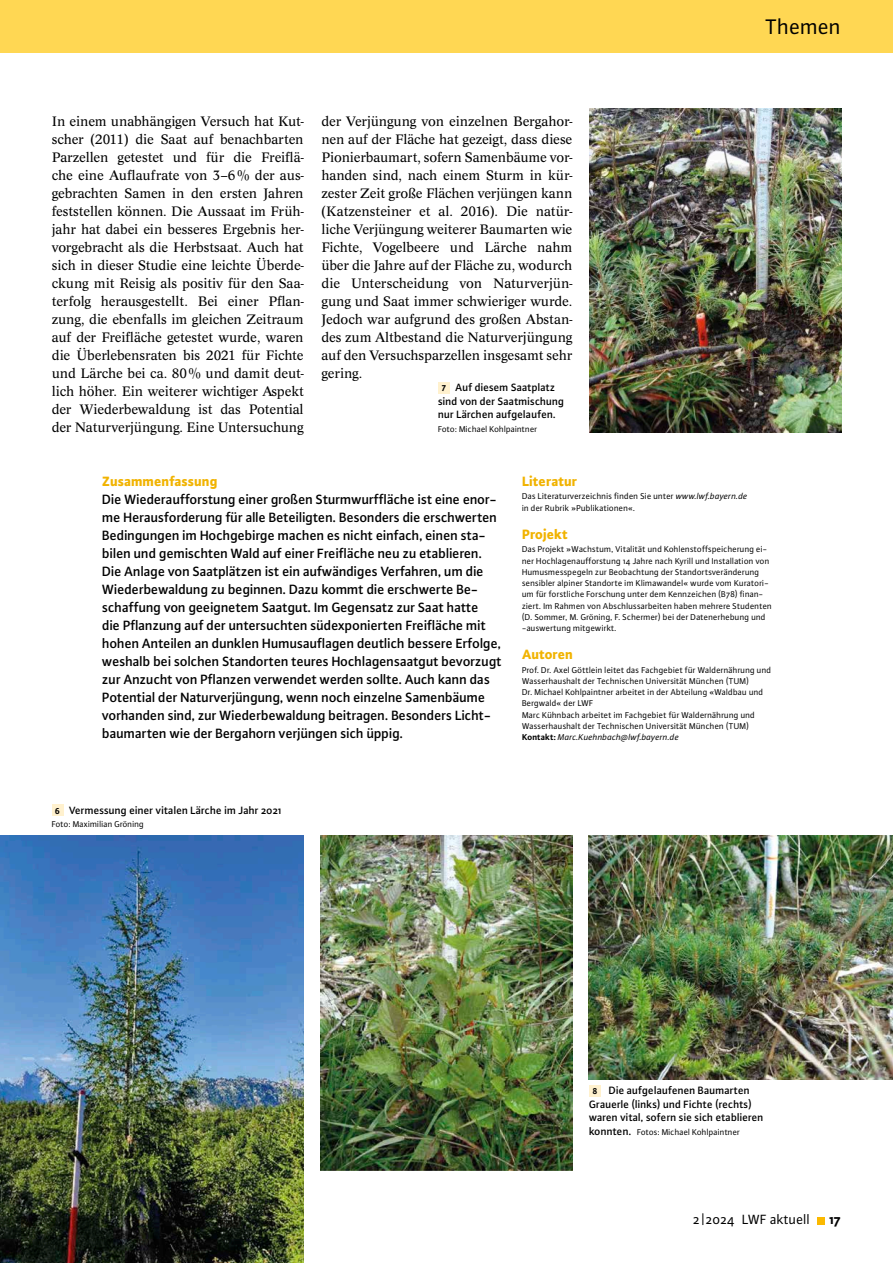
<style>
.page{position:relative;width:893px;height:1263px;background:#fff}
.page>*{position:absolute;margin:0;border:0;box-sizing:border-box;transform-origin:0 0}
.t1{font:22.5px "Plus Sans Pro";letter-spacing:-.005em;color:#000}
.t2{font:14.25px/18px "Concept Pro";letter-spacing:-.01em;color:#000;text-align:justify}
.t3{font:500 14.25px/18px "Plus Sans Pro";letter-spacing:-.01em;color:#000}
.t4{font:800 14.25px "Plus Sans Pro";color:#f1b300}
.t5{font:14.25px "Plus Sans Pro";color:#000}
.t6{font:700 14.25px "Plus Sans Pro";color:#000}
.t7{font:500 11.25px/13.5px "Plus Sans Pro";color:#000}
.t8{font:9px/11.2px "Plus Sans Pro";letter-spacing:.005em;color:#000}
.s1{font-weight:700;font-size:9px}
.s2{font-style:italic}
.s3{font-weight:700}
.s4{font-weight:500;font-size:11.25px}
</style>
<div class="page">
<div style="left:0;top:0;width:893px;height:53px;background:#ffd753"></div>
<div style="left:817px;top:1217px;width:8px;height:7px;background:#fbb900"></div>
<div style="left:438px;top:382px;width:12px;height:11px;background:#fff1ce"></div>
<img style="left:589px;top:108px;width:252px;height:324px">
<div style="left:589px;top:1085px;width:12px;height:11px;background:#fff1ce"></div>
<img style="left:589px;top:835px;width:304px;height:245px">
<img style="left:320px;top:835px;width:252px;height:335px">
<div style="left:52px;top:804px;width:11px;height:12px;background:#fff1ce"></div>
<img style="left:0;top:835px;width:304px;height:428px">
<p class="t2" style="left:52px;top:112px;width:253px">In einem unabhängigen Versuch hat Kut&shy;scher (2011) die Saat auf benachbarten Parzellen getestet und für die Freiflä&shy;che eine Auflaufrate von 3–6% der aus&shy;gebrachten Samen in den ersten Jahren feststellen können. Die Aussaat im Früh&shy;jahr hat dabei ein besseres Ergebnis her&shy;vorgebracht als die Herbstsaat. Auch hat sich in dieser Studie eine leichte Überde&shy;ckung mit Reisig als positiv für den Saa&shy;terfolg herausgestellt. Bei einer Pflan&shy;zung, die ebenfalls im gleichen Zeitraum auf der Freifläche getestet wurde, waren die Überlebensraten bis 2021 für Fichte und Lärche bei ca. 80% und damit deut&shy;lich höher. Ein weiterer wichtiger Aspekt der Wiederbewaldung ist das Potential der Naturverjüngung. Eine Untersuchung</p>
<p class="t2" style="left:321px;top:112px;width:252px">der Verjüngung von einzelnen Bergahor&shy;nen auf der Fläche hat gezeigt, dass diese Pionierbaumart, sofern Samenbäume vor&shy;handen sind, nach einem Sturm in kür&shy;zester Zeit große Flächen verjüngen kann (Katzensteiner et al. 2016). Die natür&shy;liche Verjüngung weiterer Baumarten wie Fichte, Vogelbeere und Lärche nahm über die Jahre auf der Fläche zu, wodurch die Unterscheidung von Naturverjün&shy;gung und Saat immer schwieriger wurde.<br>Jedoch war aufgrund des großen Abstan&shy;des zum Altbestand die Naturverjüngung auf den Versuchsparzellen insgesamt sehr gering.</p>
<p class="t7" style="left:438px;top:380px;width:128px;text-indent:4px"><span class="s1">7</span> Auf diesem Saatplatz sind von der Saatmischung nur Lärchen aufgelaufen.</p>
<p class="t8" style="left:438px;top:423px;width:101px">Foto: Michael Kohlpaintner</p>
<h1 class="t1" style="left:765px;top:12px;width:77px">Themen</h1>
<p class="t4" style="left:102px;top:470px;width:117px">Zusammenfassung</p>
<p class="t3" style="left:102px;top:489px;width:401px">Die Wiederaufforstung einer großen Sturmwurffläche ist eine enor&shy;me Herausforderung für alle Beteiligten. Besonders die erschwerten Bedingungen im Hochgebirge machen es nicht einfach, einen sta&shy;bilen und gemischten Wald auf einer Freifläche neu zu etablieren.<br>Die Anlage von Saatplätzen ist ein aufwändiges Verfahren, um die Wiederbewaldung zu beginnen. Dazu kommt die erschwerte Be&shy;schaffung von geeignetem Saatgut. Im Gegensatz zur Saat hatte<br>die Pflanzung auf der untersuchten südexponierten Freifläche mit hohen Anteilen an dunklen Humusauflagen deutlich bessere Erfolge, weshalb bei solchen Standorten teures Hochlagensaatgut bevorzugt zur Anzucht von Pflanzen verwendet werden sollte. Auch kann das Potential der Naturverjüngung, wenn noch einzelne Samenbäume vorhanden sind, zur Wiederbewaldung beitragen. Besonders Licht&shy;baumarten wie der Bergahorn verjüngen sich üppig.</p>
<p class="t4" style="left:522px;top:470px;width:57px">Literatur</p>
<p class="t8" style="left:522px;top:490px;width:227px">Das Literaturverzeichnis finden Sie unter <span class="s2">www.lwf.bayern.de </span>in der Rubrik »Publikationen«.</p>
<p class="t4" style="left:522px;top:523px;width:47px">Projekt</p>
<p class="t8" style="left:522px;top:543px;width:251px">Das Projekt »Wachstum, Vitalität und Kohlenstoffspeicherung ei&shy;ner Hochlagenaufforstung 14 Jahre nach Kyrill und Installation von Humusmesspegeln zur Beobachtung der Standortsveränderung sensibler alpiner Standorte im Klimawandel« wurde vom Kuratori&shy;um für forstliche Forschung unter dem Kennzeichen (B78) finan&shy;ziert. Im Rahmen von Abschlussarbeiten haben mehrere Studenten (D. Sommer, M. Gröning, F. Schermer) bei der Datenerhebung und -auswertung mitgewirkt.</p>
<p class="t4" style="left:522px;top:643px;width:52px">Autoren</p>
<p class="t8" style="left:522px;top:664px;width:251px">Prof. Dr. Axel Göttlein leitet das Fachgebiet für Waldernährung und Wasserhaushalt der Technischen Universität München (TUM)<br>Dr. Michael Kohlpaintner arbeitet in der Abteilung «Waldbau und Bergwald« der LWF<br>Marc Kühnbach arbeitet im Fachgebiet für Waldernährung und Wasserhaushalt der Technischen Universität München (TUM)<br><span class="s3">Kontakt:</span> <span class="s2">Marc.Kuehnbach@lwf.bayern.de</span></p>
<p class="t7" style="left:55px;top:802px;width:228px"><span class="s1">6</span> Vermessung einer vitalen Lärche im Jahr 2021</p>
<p class="t8" style="left:52px;top:818px;width:94px">Foto: Maximilian Gröning</p>
<p class="t7" style="left:589px;top:1083px;width:176px"><span class="s1">8</span> Die aufgelaufenen Baumarten<br>Grauerle (links) und Fichte (rechts) waren vital, sofern sie sich etablieren</p>
<p class="t8" style="left:589px;top:1126px;width:152px"><span class="s4">konnten.</span> Fotos: Michael Kohlpaintner</p>
<p class="t5" style="left:693px;top:1210px;width:118px">2 |2024 LWF aktuell</p>
<p class="t6" style="left:829px;top:1209px;width:13px">17</p>
</div>
